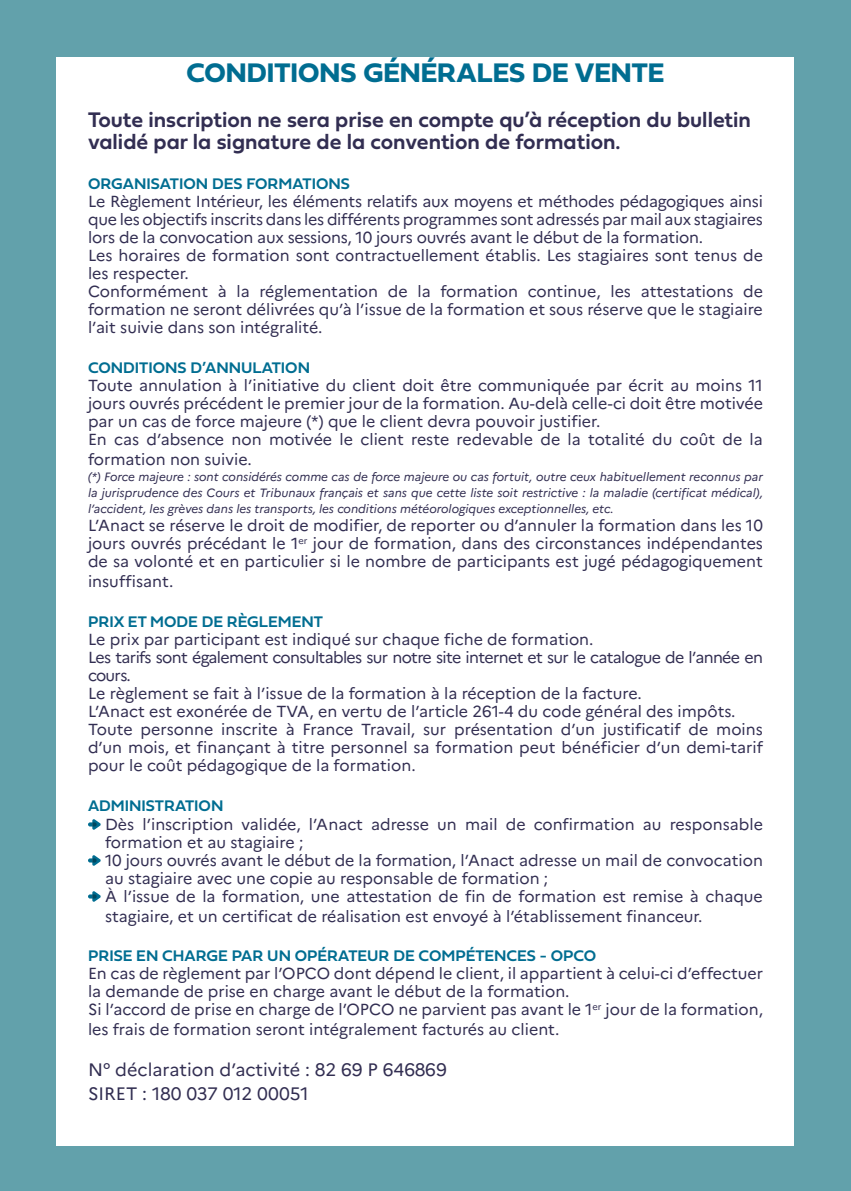
<style>
.page{position:relative;width:851px;height:1191px;background:#fff}
.page>*{position:absolute;margin:0;border:0;box-sizing:border-box;transform-origin:0 0}
.t1{font:28px "Fieldwork Geo Bold";color:#006d91}
.t2{font:22px/22px "Fieldwork Geo Demibold";color:#322e52}
.t3{font:18px "Marianne";color:#322e52}
.t4{font:16px/18px "Marianne";color:#322e52}
.t5{font:16px "Fieldwork Geo Demibold";color:#006d91}
.t6{font:16px/18px "Marianne";letter-spacing:-.04em;color:#322e52}
.t7{font:italic 12px/16px "Marianne";color:#322e52;text-align:justify}
</style>
<div class="page">
<div style="left:0;top:0;width:850px;height:1191px;background:#62a1ab"></div>
<div style="left:57px;top:57px;width:737px;height:1088px;background:#fff"></div>
<svg style="left:88px;top:819px;width:13px;height:11px"></svg>
<svg style="left:88px;top:855px;width:13px;height:11px"></svg>
<svg style="left:88px;top:891px;width:13px;height:11px"></svg>
<p class="t1" style="left:186px;top:51px;width:479px">CONDITIONS GÉNÉRALES DE VENTE</p>
<p class="t2" style="left:88px;top:108px;width:664px">Toute inscription ne sera prise en compte qu’à réception du bulletin validé par la signature de la convention de formation.</p>
<p class="t5" style="left:88px;top:171px;width:263px">ORGANISATION DES FORMATIONS</p>
<p class="t4" style="left:88px;top:192px;width:676px;text-align:justify">Le Règlement Intérieur, les éléments relatifs aux moyens et méthodes pédagogiques ainsi que les objectifs inscrits dans les différents programmes sont adressés par mail aux stagiaires lors de la convocation aux sessions, 10 jours ouvrés avant le début de la formation.</p>
<p class="t4" style="left:88px;top:246px;width:676px">Les horaires de formation sont contractuellement établis. Les stagiaires sont tenus de les respecter.</p>
<p class="t4" style="left:88px;top:282px;width:676px;text-align:justify">Conformément à la réglementation de la formation continue, les attestations de formation ne seront délivrées qu’à l’issue de la formation et sous réserve que le stagiaire l’ait suivie dans son intégralité.</p>
<p class="t5" style="left:88px;top:355px;width:223px">CONDITIONS D’ANNULATION</p>
<p class="t4" style="left:88px;top:376px;width:676px;text-align:justify">Toute annulation à l’initiative du client doit être communiquée par écrit au moins 11 jours ouvrés précédent le premier jour de la formation. Au-delà celle-ci doit être motivée par un cas de force majeure (*) que le client devra pouvoir justifier.</p>
<p class="t4" style="left:88px;top:429px;width:676px;line-height:20px">En cas d’absence non motivée le client reste redevable de la totalité du coût de la formation non suivie.</p>
<p class="t7" style="left:88px;top:469px;width:676px">(*) Force majeure : sont considérés comme cas de force majeure ou cas fortuit, outre ceux habituellement reconnus par la jurisprudence des Cours et Tribunaux français et sans que cette liste soit restrictive : la maladie (certificat médical), l’accident, les grèves dans les transports, les conditions météorologiques exceptionnelles, etc.</p>
<p class="t4" style="left:88px;top:516px;width:676px;text-align:justify">L’Anact se réserve le droit de modifier, de reporter ou d’annuler la formation dans les 10 jours ouvrés précédant le 1<sup>er</sup> jour de formation, dans des circonstances indépendantes de sa volonté et en particulier si le nombre de participants est jugé pédagogiquement</p>
<p class="t4" style="left:88px;top:572px;width:87px">insuffisant.</p>
<p class="t5" style="left:88px;top:609px;width:236px">PRIX ET MODE DE RÈGLEMENT</p>
<p class="t4" style="left:88px;top:630px;width:507px">Le prix par participant est indiqué sur chaque fiche de formation.</p>
<p class="t6" style="left:88px;top:648px;width:676px">Les tarifs sont également consultables sur notre site internet et sur le catalogue de l’année en cours.</p>
<p class="t4" style="left:88px;top:684px;width:555px">Le règlement se fait à l’issue de la formation à la réception de la facture.</p>
<p class="t4" style="left:88px;top:702px;width:649px">L’Anact est exonérée de TVA, en vertu de l’article 261-4 du code général des impôts.</p>
<p class="t4" style="left:88px;top:720px;width:676px;text-align:justify">Toute personne inscrite à France Travail, sur présentation d’un justificatif de moins d’un mois, et finançant à titre personnel sa formation peut bénéficier d’un demi-tarif pour le coût pédagogique de la formation.</p>
<p class="t5" style="left:88px;top:793px;width:137px">ADMINISTRATION</p>
<p class="t4" style="left:105px;top:815px;width:659px">Dès l’inscription validée, l’Anact adresse un mail de confirmation au responsable formation et au stagiaire ;</p>
<p class="t4" style="left:105px;top:851px;width:659px">10 jours ouvrés avant le début de la formation, l’Anact adresse un mail de convocation au stagiaire avec une copie au responsable de formation ;</p>
<p class="t4" style="left:105px;top:886px;width:659px;line-height:20px">À l’issue de la formation, une attestation de fin de formation est remise à chaque stagiaire, et un certificat de réalisation est envoyé à l’établissement financeur.</p>
<p class="t5" style="left:88px;top:943px;width:509px">PRISE EN CHARGE PAR UN OPÉRATEUR DE COMPÉTENCES - OPCO</p>
<p class="t4" style="left:88px;top:964px;width:676px">En cas de règlement par l’OPCO dont dépend le client, il appartient à celui-ci d’effectuer la demande de prise en charge avant le début de la formation.</p>
<p class="t4" style="left:88px;top:999px;width:676px;line-height:20px">Si l’accord de prise en charge de l’OPCO ne parvient pas avant le 1<sup>er</sup> jour de la formation, les frais de formation seront intégralement facturés au client.</p>
<p class="t3" style="left:88px;top:1059px;width:360px">N° déclaration d’activité : 82 69 P 646869</p>
<p class="t3" style="left:88px;top:1083px;width:222px">SIRET : 180 037 012 00051</p>
</div>
